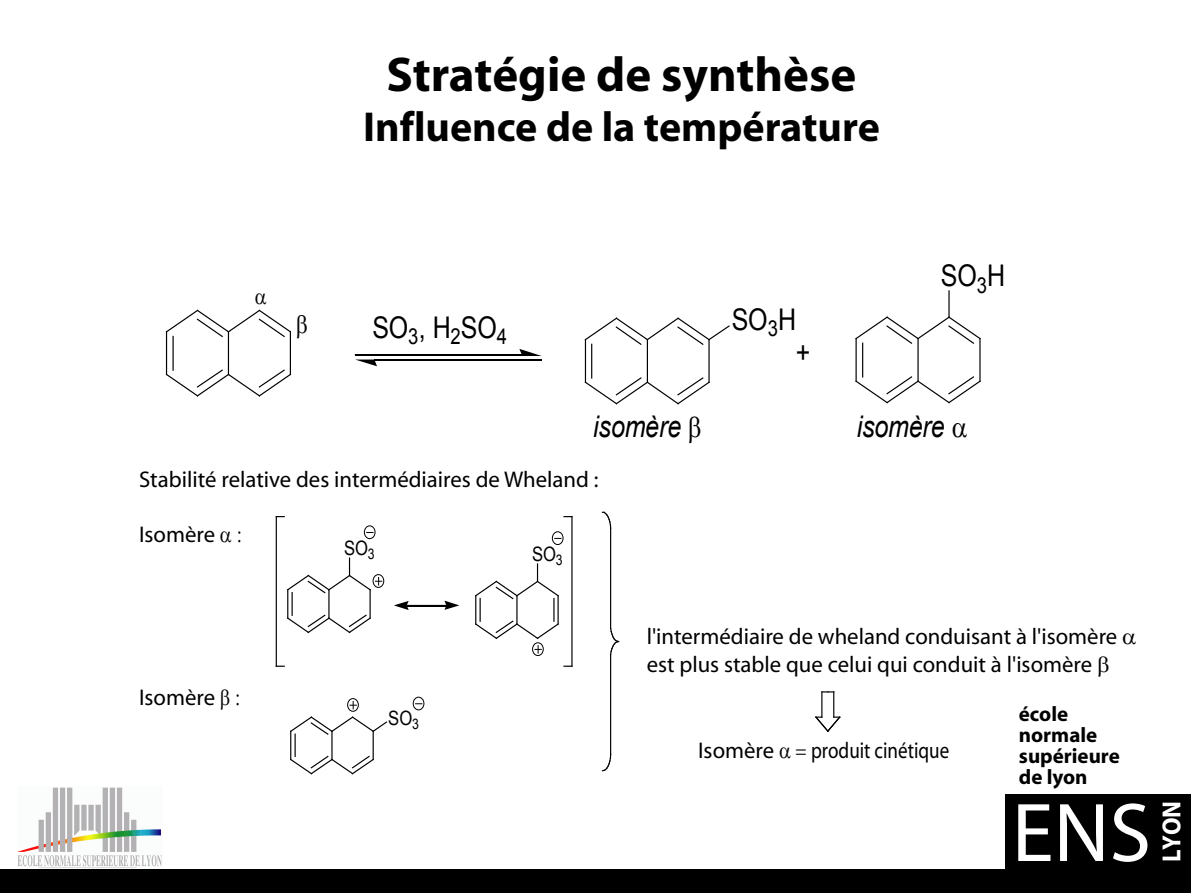
<style>
.page{position:relative;width:1191px;height:893px;background:#fff}
.page>*{position:absolute;margin:0;border:0;box-sizing:border-box;transform-origin:0 0}
.t1{font:84px "Myriad";color:#fff}
.t2{font:700 49px "Myriad";color:#000}
.t3{font:700 42px "Myriad";color:#000}
.t4{font:29.93px "Arial";letter-spacing:-.01em;color:#000;scale:.84 1}
.t5{font:italic 29.93px "Arial";letter-spacing:-.01em;color:#000;scale:.84 1}
.t6{font:700 26.25px "Myriad";color:#fff;scale:.93 1}
.t7{font:22.75px/27.3px "Myriad";color:#000}
.t8{font:22.75px "Myriad";color:#000;scale:.84 1}
.t9{font:700 21px/21px "Myriad";color:#000}
.t10{font:19.95px "Arial";color:#000;scale:.84 1}
.t11{font:19.78px "Arial";color:#000;scale:.84 1}
</style>
<div class="page">
<div style="left:1005px;top:794px;width:186px;height:99px;background:#000"></div>
<div style="left:0;top:870px;width:1191px;height:23px;background:#000"></div>
<img style="left:17px;top:787px;width:145px;height:81px">
<hr style="left:166px;top:332px;width:1px;height:42px;background:#000">
<hr style="left:172px;top:336px;width:2px;height:34px;background:#000">
<hr style="left:228px;top:332px;width:1px;height:42px;background:#000">
<svg style="left:165px;top:369px;width:127px;height:28px"></svg>
<hr style="left:290px;top:332px;width:1px;height:42px;background:#000">
<svg style="left:519px;top:349px;width:23px;height:7px"></svg>
<svg style="left:357px;top:360px;width:20px;height:6px"></svg>
<hr style="left:355px;top:354px;width:167px;height:2px;background:#000">
<hr style="left:374px;top:360px;width:167px;height:1px;background:#000">
<hr style="left:585px;top:340px;width:1px;height:42px;background:#000">
<hr style="left:591px;top:344px;width:1px;height:34px;background:#000">
<hr style="left:647px;top:340px;width:1px;height:42px;background:#000">
<svg style="left:584px;top:376px;width:126px;height:29px"></svg>
<hr style="left:708px;top:340px;width:1px;height:42px;background:#000">
<hr style="left:855px;top:339px;width:1px;height:42px;background:#000">
<hr style="left:862px;top:343px;width:1px;height:34px;background:#000">
<hr style="left:917px;top:339px;width:1px;height:42px;background:#000">
<svg style="left:855px;top:375px;width:126px;height:29px"></svg>
<hr style="left:979px;top:339px;width:1px;height:42px;background:#000">
<svg style="left:584px;top:317px;width:146px;height:29px"></svg>
<svg style="left:855px;top:291px;width:126px;height:54px"></svg>
<div style="left:372px;top:574px;width:12px;height:14px;border:1px solid #000;border-radius:50%"></div>
<svg style="left:287px;top:558px;width:95px;height:76px"></svg>
<div style="left:364px;top:525px;width:11px;height:14px;border:1px solid #000;border-radius:50%"></div>
<svg style="left:444px;top:601px;width:15px;height:9px"></svg>
<svg style="left:394px;top:601px;width:15px;height:9px"></svg>
<hr style="left:407px;top:605px;width:39px;height:1px;background:#000">
<svg style="left:475px;top:564px;width:84px;height:75px"></svg>
<div style="left:532px;top:642px;width:12px;height:14px;border:1px solid #000;border-radius:50%"></div>
<svg style="left:535px;top:646px;width:6px;height:7px"></svg>
<div style="left:552px;top:531px;width:11px;height:14px;border:1px solid #000;border-radius:50%"></div>
<hr style="left:276px;top:517px;width:1px;height:149px;background:#000">
<hr style="left:571px;top:517px;width:1px;height:149px;background:#000">
<div style="left:347px;top:698px;width:12px;height:14px;border:1px solid #000;border-radius:50%"></div>
<svg style="left:350px;top:701px;width:6px;height:8px"></svg>
<svg style="left:290px;top:716px;width:98px;height:59px"></svg>
<div style="left:413px;top:697px;width:11px;height:13px;border:1px solid #000;border-radius:50%"></div>
<svg style="left:602px;top:754px;width:10px;height:18px"></svg>
<hr style="left:610px;top:654px;width:1px;height:100px;background:#000">
<svg style="left:610px;top:627px;width:8px;height:29px"></svg>
<hr style="left:610px;top:528px;width:1px;height:100px;background:#000">
<svg style="left:602px;top:511px;width:10px;height:17px"></svg>
<svg style="left:815px;top:691px;width:26px;height:41px"></svg>
<svg style="left:165px;top:309px;width:127px;height:30px"></svg>
<p class="t2" style="left:387px;top:49px;width:471px">Stratégie de synthèse</p>
<p class="t3" style="left:363px;top:106px;width:518px">Influence de la température</p>
<p class="t4" style="left:372px;top:308px;width:161px">SO<sub>3</sub>, H<sub>2</sub>SO<sub>4</sub></p>
<p class="t4" style="left:732px;top:300px;width:78px">SO<sub>3</sub>H</p>
<p class="t4" style="left:796px;top:333px;width:19px">+</p>
<p class="t4" style="left:941px;top:256px;width:78px">SO<sub>3</sub>H</p>
<p class="t5" style="left:593px;top:407px;width:106px">isomère</p>
<p class="t5" style="left:856px;top:407px;width:106px">isomère</p>
<p class="t7" style="left:139px;top:467px;width:461px">Stabilité relative des intermédiaires de Wheland :</p>
<p class="t7" style="left:139px;top:521px;width:77px">Isomère</p>
<p class="t10" style="left:344px;top:535px;width:38px">SO<sub>3</sub></p>
<p class="t10" style="left:532px;top:541px;width:38px">SO<sub>3</sub></p>
<p class="t7" style="left:139px;top:685px;width:77px">Isomère</p>
<p class="t11" style="left:388px;top:705px;width:38px">SO<sub>3</sub></p>
<p class="t7" style="left:646px;top:624px;width:472px">l'intermédiaire de wheland conduisant à l'isomère est plus stable que celui qui conduit à l'isomère</p>
<p class="t7" style="left:698px;top:738px;width:77px">Isomère</p>
<p class="t8" style="left:811px;top:739px;width:166px">produit cinétique</p>
<p class="t9" style="left:1018px;top:704px;width:102px">école normale supérieure de lyon</p>
<p class="t1" style="left:1012px;top:791px;width:141px">ENS</p>
<p class="t6" style="left:1158px;top:862px;width:67px;rotate:-90deg">LYON</p>
</div>
